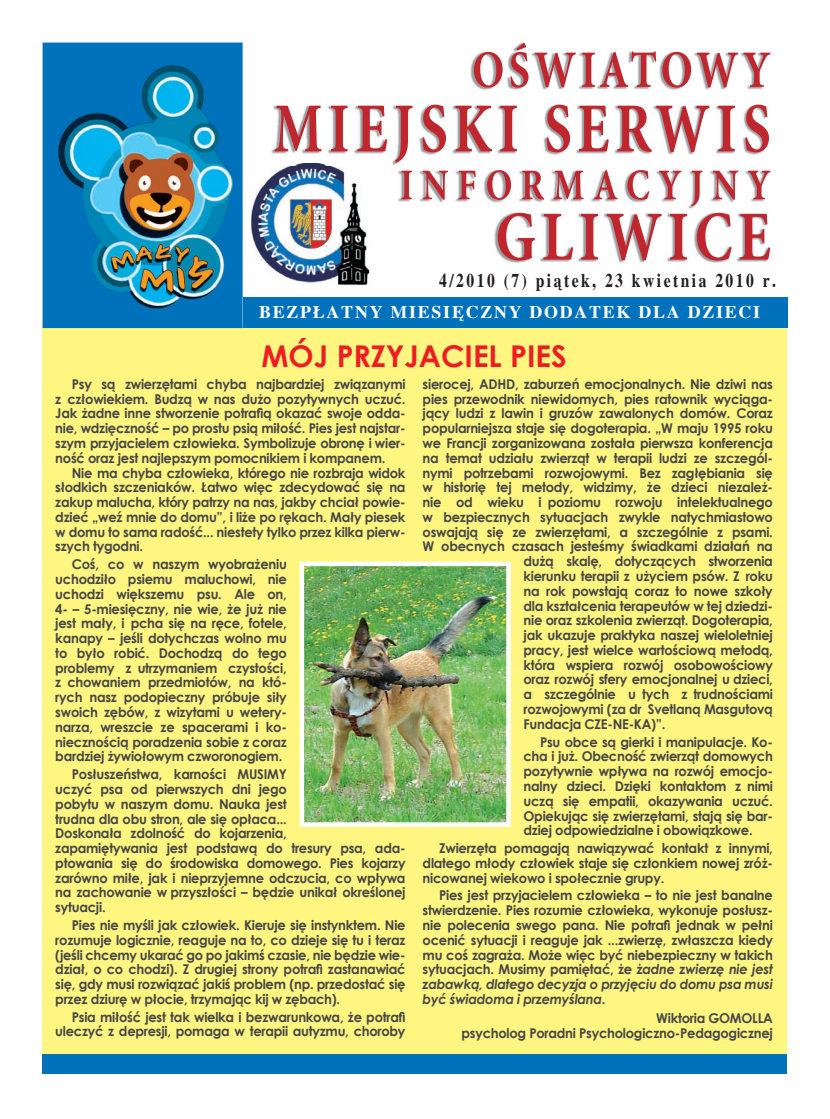
<style>
.page{position:relative;width:830px;height:1119px;background:#fff}
.page>*{position:absolute;margin:0;border:0;box-sizing:border-box;transform-origin:0 0}
.t1{font:700 30px "Century Gothic";color:#ee1d23}
.t2{font:700 19.5px "Times New Roman";letter-spacing:.16em;color:#231f20;scale:.8 1}
.t3{font:700 17.85px "Times New Roman";letter-spacing:.1em;color:#fff}
.t4{font:700 13.5px/14.9px "Century Gothic";letter-spacing:-.02em;color:#454647;text-align:justify}
.s1{font-style:italic}
</style>
<div class="page">
<div style="left:43px;top:323px;width:744px;height:733px;background:#fff681"></div>
<img style="left:251px;top:166px;width:118px;height:119px">
<div style="left:242px;top:298px;width:545px;height:30px;background:#0072bc"></div>
<div style="left:43px;top:1054px;width:744px;height:19px;background:#0072bc"></div>
<div style="left:43px;top:43px;width:199px;height:285px;background:#0072bc"></div>
<img style="left:55px;top:58px;width:181px;height:256px">
<img style="left:470px;top:42px;width:293px;height:48px">
<svg style="left:473px;top:43px;width:297px;height:45px"></svg>
<img style="left:293px;top:163px;width:40px;height:3px">
<svg style="left:274px;top:105px;width:494px;height:58px"></svg>
<img style="left:398px;top:170px;width:297px;height:39px">
<svg style="left:401px;top:170px;width:369px;height:36px"></svg>
<img style="left:494px;top:212px;width:274px;height:51px">
<svg style="left:497px;top:213px;width:272px;height:47px"></svg>
<img style="left:304px;top:566px;width:201px;height:255px">
<div style="left:299px;top:561px;width:211px;height:265px;border:4px solid #fff"></div>
<h2 class="t2" style="left:439px;top:269px;width:422px">4/2010 (7) piątek, 23 kwietnia 2010 r.</h2>
<h3 class="t3" style="left:259px;top:301px;width:502px">BEZPŁATNY MIESIĘCZNY DODATEK DLA DZIECI</h3>
<h1 class="t1" style="left:261px;top:333px;width:306px">MÓJ PRZYJACIEL PIES</h1>
<p class="t4" style="left:55px;top:376px;width:351px;text-indent:17px">Psy są zwierzętami chyba najbardziej związanymi z człowiekiem. Budzą w nas dużo pozytywnych uczuć.<br>Jak żadne inne stworzenie potrafią okazać swoje odda&shy;nie, wdzięczność – po prostu psią miłość. Pies jest najstar&shy;szym przyjacielem człowieka. Symbolizuje obronę i wier&shy;ność oraz jest najlepszym pomocnikiem i kompanem.</p>
<p class="t4" style="left:55px;top:464px;width:351px;text-indent:17px">Nie ma chyba człowieka, którego nie rozbraja widok słodkich szczeniaków. Łatwo więc zdecydować się na zakup malucha, który patrzy na nas, jakby chciał powie&shy;dzieć „weź mnie do domu”, i liże po rękach. Mały piesek w domu to sama radość... niestety tylko przez kilka pierw&shy;szych tygodni.</p>
<p class="t4" style="left:55px;top:556px;width:233px;text-indent:17px">Coś, co w naszym wyobrażeniu uchodziło psiemu maluchowi, nie uchodzi większemu psu. Ale on, 4- – 5-miesięczny, nie wie, że już nie jest mały, i pcha się na ręce, fotele, kanapy – jeśli dotychczas wolno mu to było robić. Dochodzą do tego problemy z utrzymaniem czystości, z chowaniem przedmiotów, na któ&shy;rych nasz podopieczny próbuje siły swoich zębów, z wizytami u wetery&shy;narza, wreszcie ze spacerami i ko&shy;niecznością poradzenia sobie z coraz bardziej żywiołowym czworonogiem.</p>
<p class="t4" style="left:55px;top:766px;width:351px;text-align:left;text-indent:17px">Posłuszeństwa, karności MUSIMY<br>uczyć psa od pierwszych dni jego<br>pobytu w naszym domu. Nauka jest<br>trudna dla obu stron, ale się opłaca...<br>Doskonała zdolność do kojarzenia,<br>zapamiętywania jest podstawą do tresury psa, ada&shy;ptowania się do środowiska domowego. Pies kojarzy zarówno miłe, jak i nieprzyjemne odczucia, co wpływa na zachowanie w przyszłości – będzie unikał określonej sytuacji.</p>
<p class="t4" style="left:55px;top:917px;width:351px;text-indent:17px">Pies nie myśli jak człowiek. Kieruje się instynktem. Nie rozumuje logicznie, reaguje na to, co dzieje się tu i teraz (jeśli chcemy ukarać go po jakimś czasie, nie będzie wie&shy;dział, o co chodzi). Z drugiej strony potrafi zastanawiać się, gdy musi rozwiązać jakiś problem (np. przedostać się przez dziurę w płocie, trzymając kij w zębach).</p>
<p class="t4" style="left:55px;top:1008px;width:351px;text-align:right">Psia miłość jest tak wielka i bezwarunkowa, że potrafi uleczyć z depresji, pomaga w terapii autyzmu, choroby</p>
<p class="t4" style="left:422px;top:376px;width:351px">sierocej, ADHD, zaburzeń emocjonalnych. Nie dziwi nas</p>
<p class="t4" style="left:422px;top:390px;width:351px">pies przewodnik niewidomych, pies ratownik wyciąga-</p>
<p class="t4" style="left:422px;top:405px;width:351px">jący ludzi z lawin i gruzów zawalonych domów. Coraz</p>
<p class="t4" style="left:422px;top:420px;width:351px">popularniejsza staje się dogoterapia. „W maju 1995 roku</p>
<p class="t4" style="left:422px;top:435px;width:351px">we Francji zorganizowana została pierwsza konferencja</p>
<p class="t4" style="left:422px;top:449px;width:351px">na temat udziału zwierząt w terapii ludzi ze szczegól-</p>
<p class="t4" style="left:422px;top:464px;width:351px">nymi potrzebami rozwojowymi. Bez zagłębiania się</p>
<p class="t4" style="left:422px;top:479px;width:351px">w historię tej metody, widzimy, że dzieci niezależ-</p>
<p class="t4" style="left:422px;top:494px;width:351px">nie od wieku i poziomu rozwoju intelektualnego</p>
<p class="t4" style="left:422px;top:509px;width:351px">w bezpiecznych sytuacjach zwykle natychmiastowo</p>
<p class="t4" style="left:422px;top:523px;width:351px">oswajają się ze zwierzętami, a szczególnie z psami.</p>
<p class="t4" style="left:422px;top:538px;width:351px">W obecnych czasach jesteśmy świadkami działań na</p>
<p class="t4" style="left:523px;top:553px;width:251px">dużą skalę, dotyczących stworzenia</p>
<p class="t4" style="left:523px;top:568px;width:251px">kierunku terapii z użyciem psów. Z roku</p>
<p class="t4" style="left:523px;top:582px;width:251px">na rok powstają coraz to nowe szkoły</p>
<p class="t4" style="left:523px;top:597px;width:251px">dla kształcenia terapeutów w tej dziedzi-</p>
<p class="t4" style="left:523px;top:612px;width:251px">nie oraz szkolenia zwierząt. Dogoterapia,</p>
<p class="t4" style="left:523px;top:627px;width:251px">jak ukazuje praktyka naszej wieloletniej</p>
<p class="t4" style="left:523px;top:642px;width:251px">pracy, jest wielce wartościową metodą,</p>
<p class="t4" style="left:523px;top:656px;width:251px">która wspiera rozwój osobowościowy</p>
<p class="t4" style="left:523px;top:671px;width:251px">oraz rozwój sfery emocjonalnej u dzieci,</p>
<p class="t4" style="left:523px;top:686px;width:251px">a szczególnie u tych z trudnościami</p>
<p class="t4" style="left:523px;top:701px;width:251px">rozwojowymi (za dr Svetlaną Masgutovą</p>
<p class="t4" style="left:523px;top:715px;width:143px">Fundacja CZE-NE-KA)”.</p>
<p class="t4" style="left:523px;top:733px;width:251px;text-indent:17px">Psu obce są gierki i manipulacje. Ko&shy;cha i już. Obecność zwierząt domowych pozytywnie wpływa na rozwój emocjo&shy;nalny dzieci. Dzięki kontaktom z nimi uczą się empatii, okazywania uczuć.<br>Opiekując się zwierzętami, stają się bar&shy;dziej odpowiedzialne i obowiązkowe.</p>
<p class="t4" style="left:422px;top:840px;width:351px;text-indent:17px">Zwierzęta pomagają nawiązywać kontakt z innymi, dlatego młody człowiek staje się członkiem nowej zróż&shy;nicowanej wiekowo i społecznie grupy.</p>
<p class="t4" style="left:422px;top:887px;width:351px;text-indent:17px">Pies jest przyjacielem człowieka – to nie jest banalne stwierdzenie. Pies rozumie człowieka, wykonuje posłusz&shy;nie polecenia swego pana. Nie potrafi jednak w pełni ocenić sytuacji i reaguje jak ...zwierzę, zwłaszcza kiedy mu coś zagraża. Może więc być niebezpieczny w takich sytuacjach. Musimy pamiętać, że <span class="s1">żadne zwierzę nie jest zabawką, dlatego decyzja o przyjęciu do domu psa musi być świadoma i przemyślana</span>.</p>
<p class="t4" style="left:461px;top:1009px;width:313px;text-align:right">Wiktoria GOMOLLA<br>psycholog Poradni Psychologiczno-Pedagogicznej</p>
</div>
